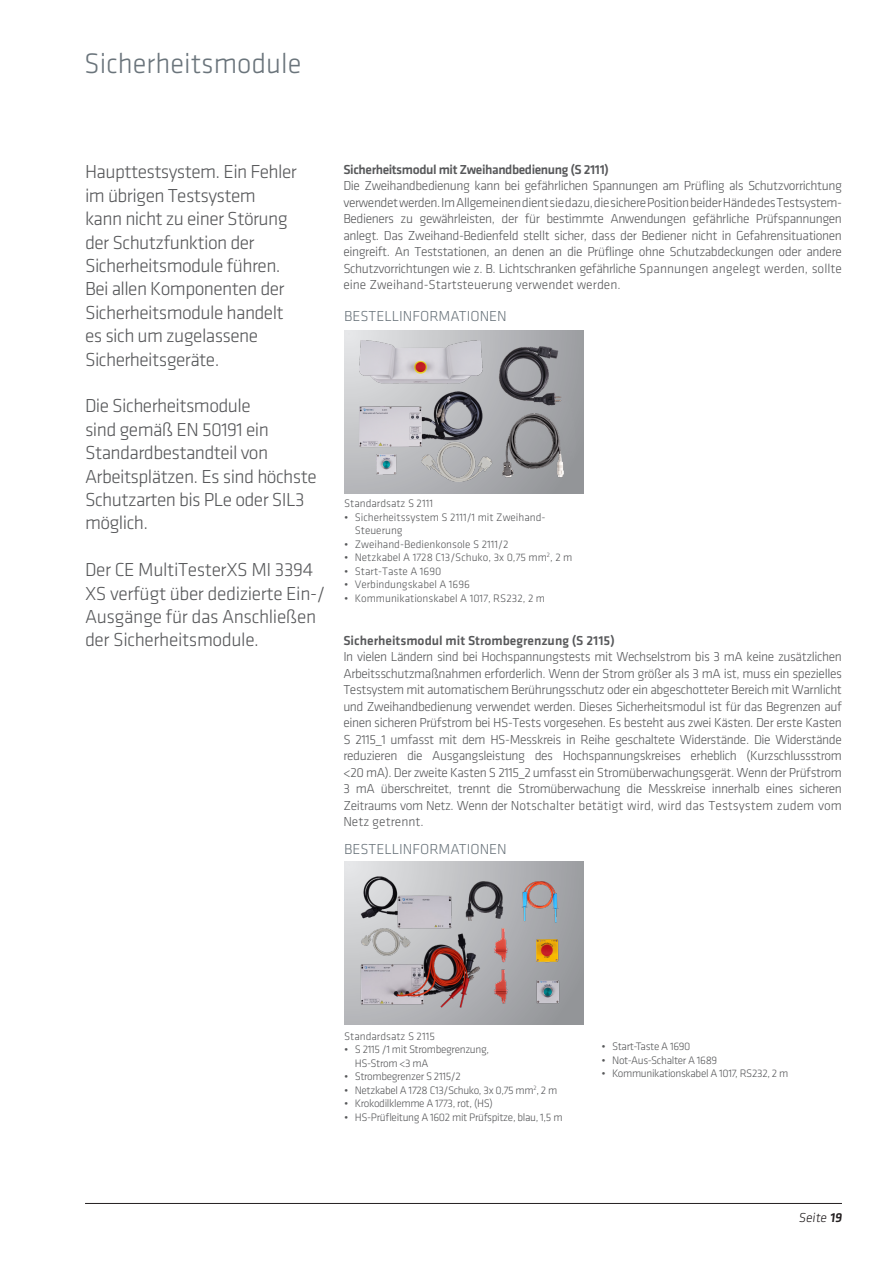
<style>
.page{position:relative;width:893px;height:1263px;background:#fff}
.page>*{position:absolute;margin:0;border:0;box-sizing:border-box;transform-origin:0 0}
.naslov{font:300 29.25px "Klavika";color:#6a747b}
.t1{font:300 19.5px/23.4px "Klavika";letter-spacing:-.03em;color:#57585a}
.t2{font:300 15px "Klavika";color:#6a747b}
.t3{font:300 13.5px/16.5px "Klavika";color:#57585a;text-align:justify}
.t4{font:500 13.5px "Klavika";letter-spacing:-.03em;color:#57585a}
.t5{font:500 13.5px "Klavika";color:#57585a}
.t6{font:300 13.5px "Klavika";color:#231f20}
.t7{font:300 11.25px/13.5px "Klavika";letter-spacing:-.03em;color:#57585a}
.t8{font:300 11.25px/13.5px "Klavika";letter-spacing:-.01em;color:#57585a}
.s1{font-weight:500}
</style>
<div class="page">
<hr style="left:85px;top:1203px;width:757px;height:1px;background:#231f20">
<svg style="left:344px;top:861px;width:240px;height:163px;background:#b2b3b6"></svg>
<img style="left:352px;top:873px;width:221px;height:139px">
<svg style="left:344px;top:331px;width:240px;height:162px;background:#b8b9bc"></svg>
<img style="left:356px;top:341px;width:223px;height:144px">
<p class="naslov" style="left:84px;top:46px;width:219px">Sicherheitsmodule</p>
<p class="t1" style="left:85px;top:160px;width:213px">Haupttestsystem. Ein Fehler im übrigen Testsystem kann nicht zu einer Störung der Schutzfunktion der<br>Sicherheitsmodule führen.<br>Bei allen Komponenten der<br>Sicherheitsmodule handelt es sich um zugelassene<br>Sicherheitsgeräte.</p>
<p class="t1" style="left:85px;top:394px;width:233px">Die Sicherheitsmodule<br>sind gemäß EN 50191 ein<br>Standardbestandteil von<br>Arbeitsplätzen. Es sind höchste<br>Schutzarten bis PLe oder SIL3 möglich.</p>
<p class="t1" style="left:85px;top:558px;width:242px">Der CE MultiTesterXS MI 3394<br>XS verfügt über dedizierte Ein-/<br>Ausgänge für das Anschließen der Sicherheitsmodule.</p>
<p class="t4" style="left:343px;top:160px;width:267px">Sicherheitsmodul mit Zweihandbedienung (S 2111)</p>
<p class="t3" style="left:343px;top:177px;width:500px">Die Zweihandbedienung kann bei gefährlichen Spannungen am Prüfling als Schutzvorrichtung verwendet werden. Im Allgemeinen dient sie dazu, die sichere Position beider Hände des Testsystem-Bedieners zu gewährleisten, der für bestimmte Anwendungen gefährliche Prüfspannungen anlegt. Das Zweihand-Bedienfeld stellt sicher, dass der Bediener nicht in Gefahrensituationen eingreift. An Teststationen, an denen an die Prüflinge ohne Schutzabdeckungen oder andere Schutzvorrichtungen wie z. B. Lichtschranken gefährliche Spannungen angelegt werden, sollte eine Zweihand-Startsteuerung verwendet werden.</p>
<p class="t2" style="left:344px;top:307px;width:164px">BESTELLINFORMATIONEN</p>
<p class="t8" style="left:344px;top:496px;width:90px">Standardsatz S 2111</p>
<p class="t8" style="left:355px;top:510px;width:192px;text-indent:-11px">• Sicherheitssystem S 2111/1 mit Zweihand-<br>Steuerung</p>
<p class="t8" style="left:344px;top:537px;width:166px">• Zweihand-Bedienkonsole S 2111/2</p>
<p class="t8" style="left:344px;top:550px;width:230px">• Netzkabel A 1728 C13/Schuko, 3x 0,75 mm<sup>2</sup>, 2 m</p>
<p class="t8" style="left:344px;top:564px;width:99px">• Start-Taste A 1690</p>
<p class="t8" style="left:344px;top:577px;width:127px">• Verbindungskabel A 1696</p>
<p class="t8" style="left:344px;top:591px;width:202px">• Kommunikationskabel A 1017, RS232, 2 m</p>
<p class="t5" style="left:343px;top:631px;width:273px">Sicherheitsmodul mit Strombegrenzung (S 2115)</p>
<p class="t3" style="left:343px;top:648px;width:500px">In vielen Ländern sind bei Hochspannungstests mit Wechselstrom bis 3 mA keine zusätzlichen Arbeitsschutzmaßnahmen erforderlich. Wenn der Strom größer als 3 mA ist, muss ein spezielles Testsystem mit automatischem Berührungsschutz oder ein abgeschotteter Bereich mit Warnlicht und Zweihandbedienung verwendet werden. Dieses Sicherheitsmodul ist für das Begrenzen auf einen sicheren Prüfstrom bei HS-Tests vorgesehen. Es besteht aus zwei Kästen. Der erste Kasten S 2115_1 umfasst mit dem HS-Messkreis in Reihe geschaltete Widerstände. Die Widerstände reduzieren die Ausgangsleistung des Hochspannungskreises erheblich (Kurzschlussstrom &lt;20 mA). Der zweite Kasten S 2115_2 umfasst ein Stromüberwachungsgerät. Wenn der Prüfstrom 3 mA überschreitet, trennt die Stromüberwachung die Messkreise innerhalb eines sicheren Zeitraums vom Netz. Wenn der Notschalter betätigt wird, wird das Testsystem zudem vom Netz getrennt.</p>
<p class="t2" style="left:344px;top:840px;width:164px">BESTELLINFORMATIONEN</p>
<p class="t8" style="left:344px;top:1029px;width:92px">Standardsatz S 2115</p>
<p class="t7" style="left:355px;top:1042px;width:136px;text-indent:-11px">• S 2115 /1 mit Strombegrenzung,<br>HS-Strom &lt;3 mA</p>
<p class="t7" style="left:344px;top:1069px;width:118px">• Strombegrenzer S 2115/2</p>
<p class="t7" style="left:344px;top:1083px;width:215px">• Netzkabel A 1728 C13/Schuko, 3x 0,75 mm<sup>2</sup>, 2 m</p>
<p class="t7" style="left:344px;top:1096px;width:150px">• Krokodilklemme A 1773, rot, (HS)</p>
<p class="t7" style="left:344px;top:1110px;width:220px">• HS-Prüfleitung A 1602 mit Prüfspitze, blau, 1,5 m</p>
<p class="t7" style="left:602px;top:1040px;width:90px">• Start-Taste A 1690</p>
<p class="t7" style="left:602px;top:1053px;width:117px">• Not-Aus-Schalter A 1689</p>
<p class="t7" style="left:602px;top:1067px;width:188px">• Kommunikationskabel A 1017, RS232, 2 m</p>
<p class="t6" style="left:798px;top:1209px;width:47px">Seite <span class="s1">19</span></p>
</div>
